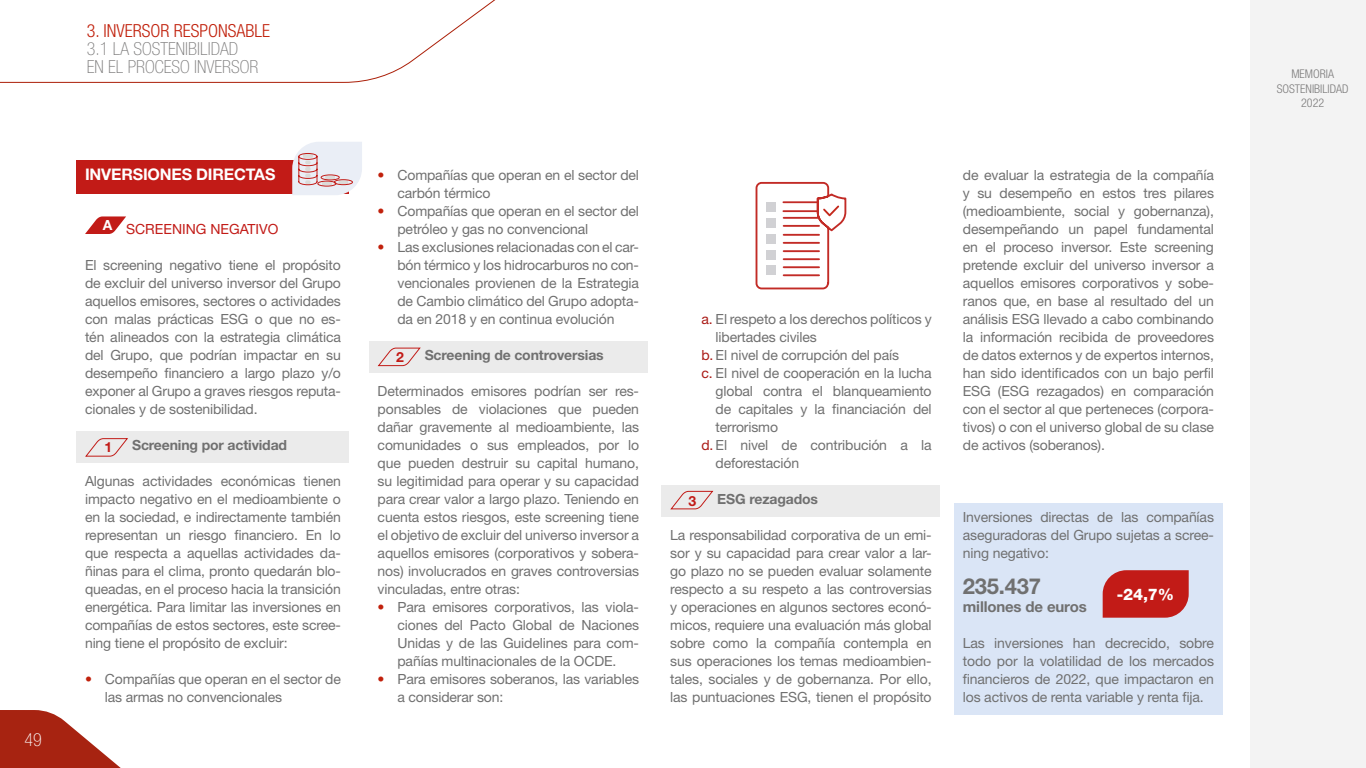
<style>
.page{position:relative;width:1366px;height:768px;background:#fff}
.page>*{position:absolute;margin:0;border:0;box-sizing:border-box;transform-origin:0 0}
.t1{font:700 22px "Helvetica Neue LT Std";letter-spacing:-.01em;color:#707070}
.t2{font:100 condensed 18px/18px "Helvetica Neue LT Std";color:#7c7b7b}
.t3{font:300 condensed 18px "Helvetica Neue LT Std";color:#c1210c}
.t4{font:100 condensed 18px "Helvetica Neue LT Std";color:#fff}
.t5{font:700 16px "Helvetica Neue LT Std";letter-spacing:-.01em;color:#fff}
.t6{font:800 16px "Helvetica Neue LT Std";color:#fff}
.t7{font:700 15px "Helvetica Neue LT Std";letter-spacing:-.01em;color:#707070}
.t8{font:14px/18px "Helvetica Neue LT Std";letter-spacing:-.01em;color:#707070;text-align:justify}
.t9{font:700 14px "Helvetica Neue LT Std";letter-spacing:-.01em;color:#707070}
.t10{font:14px "Helvetica Neue LT Std";color:#c21b17}
.t11{font:700 14px "Helvetica Neue LT Std";color:#c21b17}
.t12{font:300 condensed 12px/14.4px "Helvetica Neue LT Std";color:#7c7b7b;text-align:center}
.s1{color:#c1210c}
.s2{color:#aa1b17}
</style>
<div class="page">
<svg style="left:0;top:710px;width:121px;height:58px"></svg>
<div style="left:1251px;top:0;width:115px;height:768px;background:#f3f3f3"></div>
<svg style="left:0;top:0;width:496px;height:83px"></svg>
<div style="left:77px;top:160px;width:272px;height:33px;background:#c21b17"></div>
<div style="left:77px;top:432px;width:272px;height:31px;background:#ebebeb"></div>
<svg style="left:85px;top:216px;width:41px;height:18px"></svg>
<svg style="left:85px;top:438px;width:43px;height:19px"></svg>
<svg style="left:292px;top:142px;width:70px;height:53px;background:#e7dee4"></svg>
<div style="left:317px;top:181px;width:19px;height:6px;border:1px solid #c21c17;border-radius:50%"></div>
<div style="left:369px;top:342px;width:279px;height:31px;background:#ebebeb"></div>
<svg style="left:378px;top:347px;width:43px;height:20px"></svg>
<div style="left:662px;top:486px;width:278px;height:31px;background:#ebebeb"></div>
<svg style="left:670px;top:490px;width:44px;height:20px"></svg>
<div style="left:954px;top:504px;width:269px;height:67px;background:#dae5f6"></div>
<div style="left:954px;top:570px;width:269px;height:39px;background:#dae5f6"></div>
<div style="left:954px;top:593px;width:269px;height:32px;background:#dae5f6"></div>
<div style="left:954px;top:612px;width:269px;height:31px;background:#dae5f6"></div>
<div style="left:954px;top:630px;width:269px;height:85px;background:#dae5f6"></div>
<svg style="left:755px;top:181px;width:92px;height:109px"></svg>
<div style="left:766px;top:235px;width:10px;height:9px;background:#d1d1d4"></div>
<div style="left:766px;top:218px;width:10px;height:9px;background:#d1d1d4"></div>
<div style="left:766px;top:202px;width:10px;height:10px;background:#d1d1d4"></div>
<div style="left:766px;top:250px;width:10px;height:10px;background:#d1d1d4"></div>
<div style="left:766px;top:266px;width:10px;height:9px;background:#d1d1d4"></div>
<hr style="left:783px;top:201px;width:34px;height:2px;background:#c22b26">
<hr style="left:783px;top:210px;width:34px;height:2px;background:#c22b26">
<svg style="left:1103px;top:570px;width:86px;height:48px;background:#c32927"></svg>
<p class="t4" style="left:24px;top:729px;width:19px">49</p>
<p class="t3" style="left:87px;top:20px;width:185px">3. INVERSOR RESPONSABLE</p>
<p class="t2" style="left:87px;top:40px;width:173px">3.1 LA SOSTENIBILIDAD<br>EN EL PROCESO INVERSOR</p>
<p class="t5" style="left:85px;top:164px;width:192px">INVERSIONES DIRECTAS</p>
<p class="t10" style="left:103px;top:221px;width:177px"><sup>A</sup> SCREENING NEGATIVO</p>
<p class="t8" style="left:85px;top:256px;width:257px">El screening negativo tiene el propósito de excluir del universo inversor del Grupo aquellos emisores, sectores o actividades con malas prácticas ESG o que no es&shy;tén alineados con la estrategia climática del Grupo, que podrían impactar en su desempeño financiero a largo plazo y/o exponer al Grupo a graves riesgos reputa&shy;cionales y de sostenibilidad.</p>
<p class="t11" style="left:105px;top:438px;width:9px">1</p>
<p class="t9" style="left:132px;top:436px;width:157px">Screening por actividad</p>
<p class="t8" style="left:85px;top:472px;width:257px">Algunas actividades económicas tienen impacto negativo en el medioambiente o en la sociedad, e indirectamente también representan un riesgo financiero. En lo que respecta a aquellas actividades da&shy;ñinas para el clima, pronto quedarán blo&shy;queadas, en el proceso hacia la transición energética. Para limitar las inversiones en compañías de estos sectores, este scree&shy;ning tiene el propósito de excluir:</p>
<p class="t8" style="left:105px;top:670px;width:238px;text-indent:-20px"><span class="s1">•</span> Compañías que operan en el sector de las armas no convencionales</p>
<p class="t8" style="left:397px;top:166px;width:243px;text-indent:-20px"><span class="s1">•</span> Compañías que operan en el sector del carbón térmico</p>
<p class="t8" style="left:397px;top:202px;width:243px;text-indent:-20px"><span class="s1">•</span> Compañías que operan en el sector del petróleo y gas no convencional</p>
<p class="t8" style="left:397px;top:238px;width:243px;text-indent:-20px"><span class="s1">•</span> Las exclusiones relacionadas con el car&shy;bón térmico y los hidrocarburos no con&shy;vencionales provienen de la Estrategia de Cambio climático del Grupo adopta&shy;da en 2018 y en continua evolución</p>
<p class="t11" style="left:396px;top:348px;width:9px">2</p>
<p class="t9" style="left:425px;top:346px;width:181px">Screening de controversias</p>
<p class="t8" style="left:378px;top:382px;width:263px">Determinados emisores podrían ser res&shy;ponsables de violaciones que pueden dañar gravemente al medioambiente, las comunidades o sus empleados, por lo que pueden destruir su capital humano, su legitimidad para operar y su capacidad para crear valor a largo plazo. Teniendo en cuenta estos riesgos, este screening tiene el objetivo de excluir del universo inversor a aquellos emisores (corporativos y sobera&shy;nos) involucrados en graves controversias vinculadas, entre otras:</p>
<p class="t8" style="left:397px;top:598px;width:243px;text-indent:-20px"><span class="s1">•</span> Para emisores corporativos, las viola&shy;ciones del Pacto Global de Naciones Unidas y de las Guidelines para com&shy;pañías multinacionales de la OCDE.</p>
<p class="t8" style="left:397px;top:670px;width:243px;text-indent:-20px"><span class="s1">•</span> Para emisores soberanos, las variables a considerar son:</p>
<p class="t8" style="left:701px;top:310px;width:232px"><span class="s2">a.</span> El respeto a los derechos políticos y</p>
<p class="t8" style="left:716px;top:328px;width:103px">libertades civiles</p>
<p class="t8" style="left:701px;top:346px;width:199px"><span class="s2">b.</span> El nivel de corrupción del país</p>
<p class="t8" style="left:701px;top:364px;width:232px"><span class="s2">c.</span> El nivel de cooperación en la lucha</p>
<p class="t8" style="left:716px;top:382px;width:218px">global contra el blanqueamiento</p>
<p class="t8" style="left:716px;top:400px;width:218px">de capitales y la financiación del</p>
<p class="t8" style="left:716px;top:418px;width:64px">terrorismo</p>
<p class="t8" style="left:701px;top:436px;width:232px"><span class="s2">d.</span> El nivel de contribución a la</p>
<p class="t8" style="left:716px;top:454px;width:85px">deforestación</p>
<p class="t11" style="left:688px;top:492px;width:9px">3</p>
<p class="t9" style="left:717px;top:490px;width:102px">ESG rezagados</p>
<p class="t8" style="left:670px;top:526px;width:263px">La responsabilidad corporativa de un emi&shy;sor y su capacidad para crear valor a lar&shy;go plazo no se pueden evaluar solamente respecto a su respeto a las controversias y operaciones en algunos sectores econó&shy;micos, requiere una evaluación más global sobre como la compañía contempla en sus operaciones los temas medioambien&shy;tales, sociales y de gobernanza. Por ello, las puntuaciones ESG, tienen el propósito</p>
<p class="t8" style="left:963px;top:166px;width:253px">de evaluar la estrategia de la compañía y su desempeño en estos tres pilares (medioambiente, social y gobernanza), desempeñando un papel fundamental en el proceso inversor. Este screening pretende excluir del universo inversor a aquellos emisores corporativos y sobe&shy;ranos que, en base al resultado del un análisis ESG llevado a cabo combinando la información recibida de proveedores de datos externos y de expertos internos, han sido identificados con un bajo perfil ESG (ESG rezagados) en comparación con el sector al que perteneces (corpora&shy;tivos) o con el universo global de su clase de activos (soberanos).</p>
<p class="t8" style="left:963px;top:508px;width:253px">Inversiones directas de las compañías aseguradoras del Grupo sujetas a scree&shy;ning negativo:</p>
<h1 class="t1" style="left:963px;top:573px;width:80px">235.437</h1>
<p class="t7" style="left:963px;top:597px;width:125px">millones de euros</p>
<p class="t8" style="left:963px;top:634px;width:253px">Las inversiones han decrecido, sobre todo por la volatilidad de los mercados financieros de 2022, que impactaron en los activos de renta variable y renta fija.</p>
<p class="t6" style="left:1117px;top:585px;width:59px">-24,7%</p>
<p class="t12" style="left:1277px;top:67px;width:73px">MEMORIA<br>SOSTENIBILIDAD<br>2022</p>
</div>
